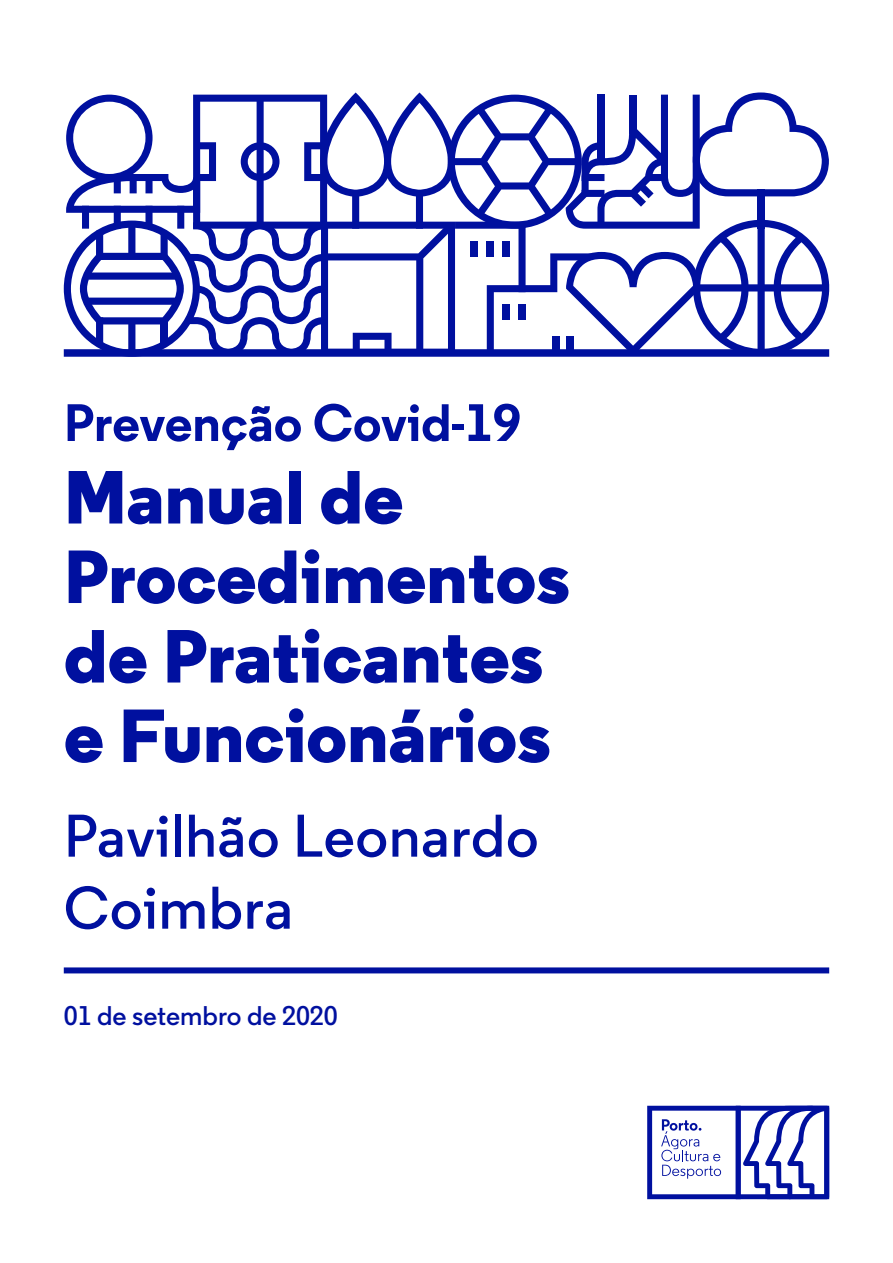
<style>
.page{position:relative;width:893px;height:1263px;background:#fff}
.page>*{position:absolute;margin:0;border:0;box-sizing:border-box;transform-origin:0 0}
.t1{font:800 75px/79.5px "Regular";color:#00109f}
.t2{font:600 60px/72px "Regular";letter-spacing:.01em;color:#00109f}
.t3{font:700 52.5px "Regular";color:#00109f}
.t4{font:600 27px "Regular";color:#00109f}
</style>
<div class="page">
<div style="left:64px;top:967px;width:765px;height:6px;background:#00109f"></div>
<svg style="left:64px;top:92px;width:765px;height:265px"></svg>
<div style="left:503px;top:305px;width:7px;height:15px;background:#00109f"></div>
<div style="left:518px;top:305px;width:8px;height:15px;background:#00109f"></div>
<div style="left:566px;top:336px;width:7px;height:16px;background:#00109f"></div>
<div style="left:552px;top:336px;width:7px;height:16px;background:#00109f"></div>
<div style="left:503px;top:241px;width:7px;height:16px;background:#00109f"></div>
<div style="left:487px;top:241px;width:7px;height:16px;background:#00109f"></div>
<div style="left:471px;top:241px;width:7px;height:16px;background:#00109f"></div>
<svg style="left:647px;top:1106px;width:182px;height:93px"></svg>
<p class="t3" style="left:64px;top:388px;width:459px">Prevenção Covid-19</p>
<p class="t1" style="left:64px;top:458px;width:508px">Manual de<br>Procedimentos de Praticantes e Funcionários</p>
<p class="t2" style="left:64px;top:800px;width:476px">Pavilhão Leonardo<br>Coimbra</p>
<p class="t4" style="left:64px;top:999px;width:276px">01 de setembro de 2020</p>
</div>
